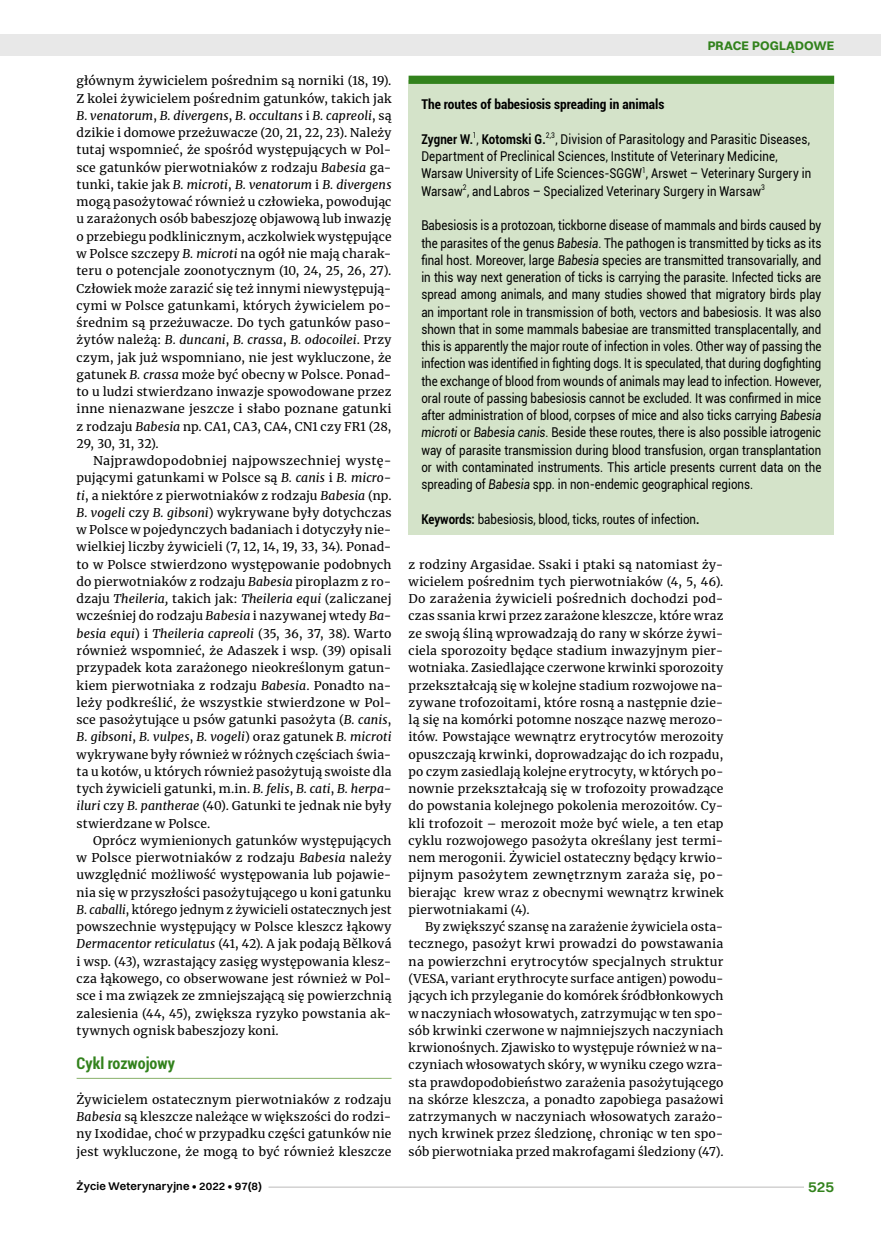
<style>
.page{position:relative;width:881px;height:1234px;background:#fff}
.page>*{position:absolute;margin:0;border:0;box-sizing:border-box;transform-origin:0 0}
.t1{font:700 condensed 16.05px "Roboto";color:#32821c}
.t2{font:600 15px "Switzer";color:#32821c}
.t3{font:13.5px/17.2px "Roboto";letter-spacing:.01em;color:#000;scale:.85 1}
.t4{font:700 condensed 13.5px "Roboto";color:#000}
.t5{font:700 12.6px "Switzer";color:#32821c}
.t6{font:12px/17.2px "Merriweather";letter-spacing:.02em;color:#000;text-align:justify}
.t7{font:12px/17.2px "Merriweather";letter-spacing:.02em;color:#000;text-align:justify;scale:1.04 1}
.t8{font:600 11.25px "Switzer";letter-spacing:.015em;color:#000}
.s1{font-style:italic}
.s2{font-weight:700}
</style>
<div class="page">
<hr style="left:77px;top:1077px;width:314px;height:1px;background:#96ba7b">
<div style="left:408px;top:80px;width:425px;height:454px;background:#d4e3c9"></div>
<div style="left:408px;top:76px;width:425px;height:8px;background:#32821c"></div>
<div style="left:0;top:35px;width:880px;height:21px;background:#e8e8e8"></div>
<hr style="left:268px;top:1186px;width:565px;height:1px;background:#d2d1d1">
<div style="left:804px;top:1178px;width:29px;height:15px;background:#fff"></div>
<p class="t6" style="left:77px;top:72px;width:316px">głównym żywicielem pośrednim są norniki (18, 19).<br>Z kolei żywicielem pośrednim gatunków, takich jak <span class="s1">B. venatorum</span>, <span class="s1">B. divergens</span>, <span class="s1">B. occultans</span> i <span class="s1">B. capreoli</span>, są dzikie i domowe przeżuwacze (20, 21, 22, 23). Należy tutaj wspomnieć, że spośród występujących w Pol&shy;sce gatunków pierwotniaków z rodzaju <span class="s1">Babesia</span> ga&shy;tunki, takie jak <span class="s1">B. microti</span>, <span class="s1">B. venatorum</span> i <span class="s1">B. divergens </span>mogą pasożytować również u człowieka, powodując u zarażonych osób babeszjozę objawową lub inwazję o przebiegu podklinicznym, aczkolwiek występujące w Polsce szczepy <span class="s1">B. microti</span> na ogół nie mają charak&shy;teru o potencjale zoonotycznym (10, 24, 25, 26, 27).<br>Człowiek może zarazić się też innymi niewystępują&shy;cymi w Polsce gatunkami, których żywicielem po&shy;średnim są przeżuwacze. Do tych gatunków paso&shy;żytów należą: <span class="s1">B. duncani</span>, <span class="s1">B. crassa</span>, <span class="s1">B. odocoilei</span>. Przy czym, jak już wspomniano, nie jest wykluczone, że gatunek <span class="s1">B. crassa</span> może być obecny w Polsce. Ponad&shy;to u ludzi stwierdzano inwazje spowodowane przez inne nienazwane jeszcze i słabo poznane gatunki z rodzaju <span class="s1">Babesia</span> np. CA1, CA3, CA4, CN1 czy FR1 (28, 29, 30, 31, 32).</p>
<p class="t7" style="left:77px;top:451px;width:304px;text-indent:16px">Najprawdopodobniej najpowszechniej wystę&shy;pującymi gatunkami w Polsce są <span class="s1">B. canis</span> i <span class="s1">B. micro&shy;ti</span>, a niektóre z pierwotniaków z rodzaju <span class="s1">Babesia</span> (np.<br><span class="s1">B. vogeli</span> czy <span class="s1">B. gibsoni</span>) wykrywane były dotychczas w Polsce w pojedynczych badaniach i dotyczyły nie&shy;wielkiej liczby żywicieli (7, 12, 14, 19, 33, 34). Ponad&shy;to w Polsce stwierdzono występowanie podobnych do pierwotniaków z rodzaju <span class="s1">Babesia</span> piroplazm z ro&shy;dzaju <span class="s1">Theileria,</span> takich jak: <span class="s1">Theileria equi</span> (zaliczanej wcześniej do rodzaju <span class="s1">Babesia</span> i nazywanej wtedy <span class="s1">Ba&shy;besia equi</span>) i <span class="s1">Theileria capreoli</span> (35, 36, 37, 38). Warto również wspomnieć, że Adaszek i wsp. (39) opisali przypadek kota zarażonego nieokreślonym gatun&shy;kiem pierwotniaka z rodzaju <span class="s1">Babesia</span>. Ponadto na&shy;leży podkreślić, że wszystkie stwierdzone w Pol&shy;sce pasożytujące u psów gatunki pasożyta (<span class="s1">B. canis</span>, <span class="s1">B. gibsoni</span>, <span class="s1">B. vulpes</span>, <span class="s1">B. vogeli</span>) oraz gatunek <span class="s1">B. microti </span>wykrywane były również w różnych częściach świa&shy;ta u kotów, u których również pasożytują swoiste dla tych żywicieli gatunki, m.in. <span class="s1">B. felis</span>, <span class="s1">B. cati</span>, <span class="s1">B. herpa&shy;iluri</span> czy <span class="s1">B. pantherae</span> (40). Gatunki te jednak nie były stwierdzane w Polsce.</p>
<p class="t6" style="left:77px;top:831px;width:316px;text-indent:16px">Oprócz wymienionych gatunków występujących w Polsce pierwotniaków z rodzaju <span class="s1">Babesia</span> należy uwzględnić możliwość występowania lub pojawie&shy;nia się w przyszłości pasożytującego u koni gatunku <span class="s1">B. caballi</span>, którego jednym z żywicieli ostatecznych jest powszechnie występujący w Polsce kleszcz łąkowy <span class="s1">Dermacentor reticulatus</span> (41, 42). A jak podają Bělková i wsp. (43), wzrastający zasięg występowania klesz&shy;cza łąkowego, co obserwowane jest również w Pol&shy;sce i ma związek ze zmniejszającą się powierzchnią zalesienia (44, 45), zwiększa ryzyko powstania ak&shy;tywnych ognisk babeszjozy koni.</p>
<h1 class="t1" style="left:77px;top:1052px;width:100px">Cykl rozwojowy</h1>
<p class="t6" style="left:77px;top:1090px;width:316px">Żywicielem ostatecznym pierwotniaków z rodzaju <span class="s1">Babesia</span> są kleszcze należące w większości do rodzi&shy;ny Ixodidae, choć w przypadku części gatunków nie jest wykluczone, że mogą to być również kleszcze</p>
<p class="t5" style="left:707px;top:37px;width:128px">PRACE POGLĄDOWE</p>
<p class="t4" style="left:421px;top:95px;width:244px">The routes of babesiosis spreading in animals</p>
<p class="t3" style="left:421px;top:130px;width:460px"><span class="s2">Zygner W.</span><sup>1</sup>, <span class="s2">Kotomski G.</span><sup>2,3</sup>, Division of Parasitology and Parasitic Diseases, Department of Preclinical Sciences, Institute of Veterinary Medicine, Warsaw University of Life Sciences-SGGW<sup>1</sup>, Arswet – Veterinary Surgery in Warsaw<sup>2</sup>, and Labros – Specialized Veterinary Surgery in Warsaw<sup>3</sup></p>
<p class="t3" style="left:421px;top:216px;width:472px;text-align:justify">Babesiosis is a protozoan, tickborne disease of mammals and birds caused by the parasites of the genus <span class="s1">Babesia</span>. The pathogen is transmitted by ticks as its final host. Moreover, large <span class="s1">Babesia</span> species are transmitted transovarially, and in this way next generation of ticks is carrying the parasite. Infected ticks are spread among animals, and many studies showed that migratory birds play an important role in transmission of both, vectors and babesiosis. It was also shown that in some mammals babesiae are transmitted transplacentally, and this is apparently the major route of infection in voles. Other way of passing the infection was identified in fighting dogs. It is speculated, that during dogfighting the exchange of blood from wounds of animals may lead to infection. However, oral route of passing babesiosis cannot be excluded. It was confirmed in mice after administration of blood, corpses of mice and also ticks carrying <span class="s1">Babesia microti</span> or <span class="s1">Babesia canis</span>. Beside these routes, there is also possible iatrogenic way of parasite transmission during blood transfusion, organ transplantation or with contaminated instruments. This article presents current data on the spreading of <span class="s1">Babesia</span> spp. in non-endemic geographical regions.</p>
<p class="t3" style="left:421px;top:509px;width:328px"><span class="s2">Keywords:</span> babesiosis, blood, ticks, routes of infection<span class="s2">.</span></p>
<p class="t6" style="left:408px;top:555px;width:316px">z rodziny Argasidae. Ssaki i ptaki są natomiast ży&shy;wicielem pośrednim tych pierwotniaków (4, 5, 46).<br>Do zarażenia żywicieli pośrednich dochodzi pod&shy;czas ssania krwi przez zarażone kleszcze, które wraz ze swoją śliną wprowadzają do rany w skórze żywi&shy;ciela sporozoity będące stadium inwazyjnym pier&shy;wotniaka. Zasiedlające czerwone krwinki sporozoity przekształcają się w kolejne stadium rozwojowe na&shy;zywane trofozoitami, które rosną a następnie dzie&shy;lą się na komórki potomne noszące nazwę merozo&shy;itów. Powstające wewnątrz erytrocytów merozoity opuszczają krwinki, doprowadzając do ich rozpadu, po czym zasiedlają kolejne erytrocyty, w których po&shy;nownie przekształcają się w trofozoity prowadzące do powstania kolejnego pokolenia merozoitów. Cy&shy;kli trofozoit – merozoit może być wiele, a ten etap cyklu rozwojowego pasożyta określany jest termi&shy;nem merogonii. Żywiciel ostateczny będący krwio&shy;pijnym pasożytem zewnętrznym zaraża się, po&shy;bierając krew wraz z obecnymi wewnątrz krwinek pierwotniakami (4).</p>
<p class="t6" style="left:408px;top:917px;width:316px;text-indent:16px">By zwiększyć szansę na zarażenie żywiciela osta&shy;tecznego, pasożyt krwi prowadzi do powstawania na powierzchni erytrocytów specjalnych struktur (VESA, variant erythrocyte surface antigen) powodu&shy;jących ich przyleganie do komórek śródbłonkowych w naczyniach włosowatych, zatrzymując w ten spo&shy;sób krwinki czerwone w najmniejszych naczyniach krwionośnych. Zjawisko to występuje również w na&shy;czyniach włosowatych skóry, w wyniku czego wzra&shy;sta prawdopodobieństwo zarażenia pasożytującego na skórze kleszcza, a ponadto zapobiega pasażowi zatrzymanych w naczyniach włosowatych zarażo&shy;nych krwinek przez śledzionę, chroniąc w ten spo&shy;sób pierwotniaka przed makrofagami śledziony (47).</p>
<p class="t8" style="left:77px;top:1179px;width:187px">Życie Weterynaryjne • 2022 • 97(8)</p>
<p class="t2" style="left:807px;top:1177px;width:27px">525</p>
</div>
